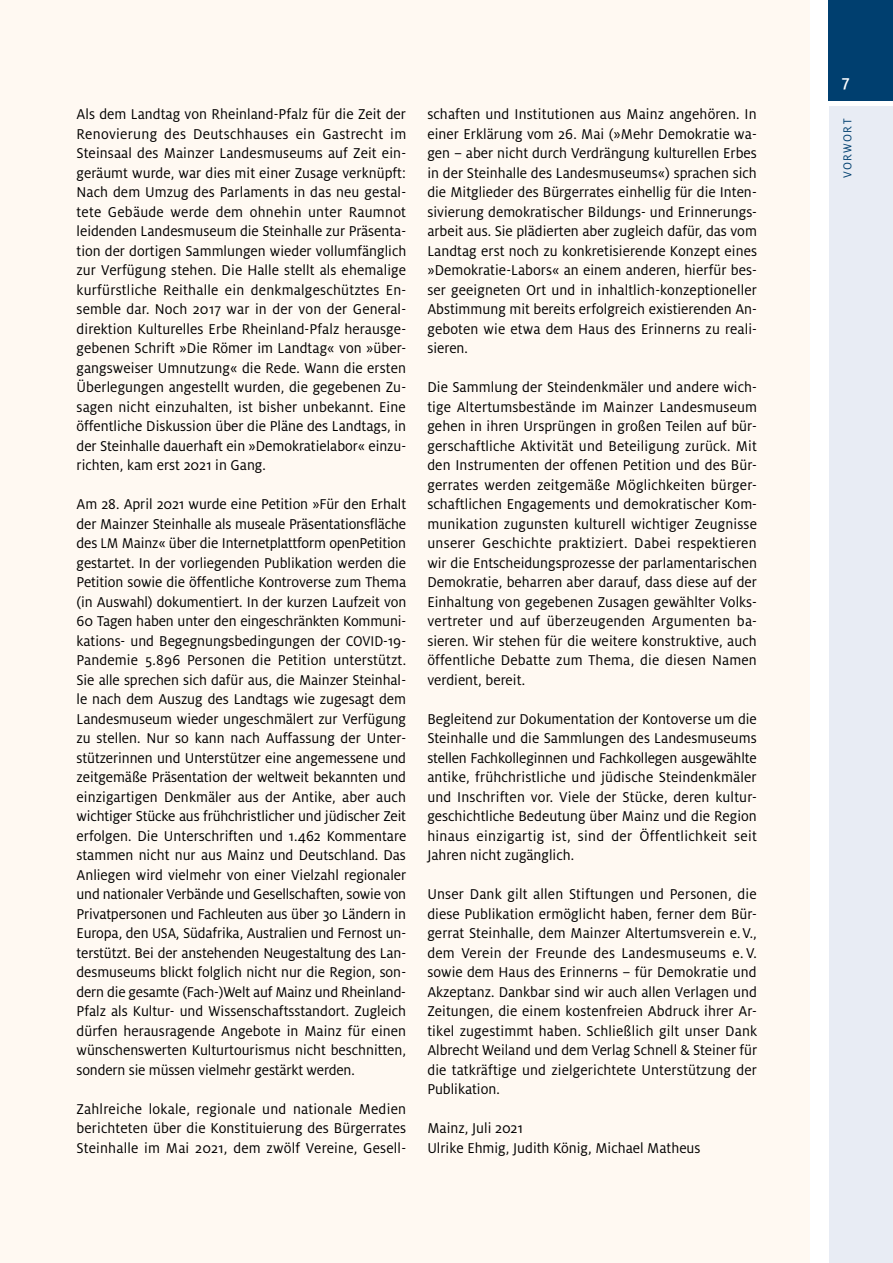
<style>
.page{position:relative;width:893px;height:1263px;background:#fff}
.page>*{position:absolute;margin:0;border:0;box-sizing:border-box;transform-origin:0 0}
.t1{font:500 18px "Milo OT";color:#fff}
.t2{font:15.75px/19.5px "Milo OT";color:#000;text-align:justify}
.t3{font:12.75px "Milo OT";letter-spacing:.105em;color:#003f6f;scale:.95 1}
.s1{font-size:15.6px}
</style>
<div class="page">
<div style="left:0;top:0;width:809px;height:1263px;background:#fff9f2"></div>
<div style="left:829px;top:0;width:64px;height:100px;background:#003f6f"></div>
<div style="left:829px;top:106px;width:64px;height:1157px;background:#e8ecf4"></div>
<p class="t2" style="left:77px;top:105px;width:331px">Als dem Landtag von Rheinland-Pfalz für die Zeit der Renovierung des Deutschhauses ein Gastrecht im Steinsaal des Mainzer Landesmuseums auf Zeit ein&shy;geräumt wurde, war dies mit einer Zusage verknüpft:<br>Nach dem Umzug des Parlaments in das neu gestal&shy;tete Gebäude werde dem ohnehin unter Raumnot leidenden Landesmuseum die Steinhalle zur Präsenta&shy;tion der dortigen Sammlungen wieder vollumfänglich zur Verfügung stehen. Die Halle stellt als ehemalige kurfürstliche Reithalle ein denkmalgeschütztes En&shy;semble dar. Noch 2017 war in der von der General&shy;direktion Kulturelles Erbe Rheinland-Pfalz herausge&shy;gebenen Schrift »Die Römer im Landtag« von »über&shy;gangsweiser Umnutzung« die Rede. Wann die ersten Überlegungen angestellt wurden, die gegebenen Zu&shy;sagen nicht einzuhalten, ist bisher unbekannt. Eine öffentliche Diskussion über die Pläne des Landtags, in der Steinhalle dauerhaft ein »Demokratielabor« einzu&shy;richten, kam erst 2021 in Gang.</p>
<p class="t2" style="left:77px;top:495px;width:331px">Am 28. April 2021 wurde eine Petition »Für den Erhalt der Mainzer Steinhalle als museale Präsentationsfläche des <span class="s1">LM</span> Mainz« über die Internetplattform openPetition gestartet. In der vorliegenden Publikation werden die Petition sowie die öffentliche Kontroverse zum Thema (in Auswahl) dokumentiert. In der kurzen Laufzeit von 60 Tagen haben unter den eingeschränkten Kommuni&shy;kations- und Begegnungsbedingungen der <span class="s1">COVID</span>-19- Pandemie 5.896 Personen die Petition unterstützt.<br>Sie alle sprechen sich dafür aus, die Mainzer Steinhal&shy;le nach dem Auszug des Landtags wie zugesagt dem Landesmuseum wieder ungeschmälert zur Verfügung zu stellen. Nur so kann nach Auffassung der Unter&shy;stützerinnen und Unterstützer eine angemessene und zeitgemäße Präsentation der weltweit bekannten und einzigartigen Denkmäler aus der Antike, aber auch wichtiger Stücke aus frühchristlicher und jüdischer Zeit erfolgen. Die Unterschriften und 1.462 Kommentare stammen nicht nur aus Mainz und Deutschland. Das Anliegen wird vielmehr von einer Vielzahl regionaler und nationaler Verbände und Gesellschaften, sowie von Privatpersonen und Fachleuten aus über 30 Ländern in Europa, den <span class="s1">USA</span>, Südafrika, Australien und Fernost un&shy;terstützt. Bei der anstehenden Neugestaltung des Lan&shy;desmuseums blickt folglich nicht nur die Region, son&shy;dern die gesamte (Fach-)Welt auf Mainz und Rheinland-Pfalz als Kultur- und Wissenschaftsstandort. Zugleich dürfen herausragende Angebote in Mainz für einen wünschenswerten Kulturtourismus nicht beschnitten, sondern sie müssen vielmehr gestärkt werden.</p>
<p class="t2" style="left:77px;top:1099px;width:331px">Zahlreiche lokale, regionale und nationale Medien berichteten über die Konstituierung des Bürgerrates Steinhalle im Mai 2021, dem zwölf Vereine, Gesell-</p>
<p class="t2" style="left:427px;top:105px;width:331px">schaften und Institutionen aus Mainz angehören. In einer Erklärung vom 26. Mai (»Mehr Demokratie wa&shy;gen – aber nicht durch Verdrängung kulturellen Erbes in der Steinhalle des Landesmuseums«) sprachen sich die Mitglieder des Bürgerrates einhellig für die Inten&shy;sivierung demokratischer Bildungs- und Erinnerungs&shy;arbeit aus. Sie plädierten aber zugleich dafür, das vom Landtag erst noch zu konkretisierende Konzept eines »Demokratie-Labors« an einem anderen, hierfür bes&shy;ser geeigneten Ort und in inhaltlich-konzeptioneller Abstimmung mit bereits erfolgreich existierenden An&shy;geboten wie etwa dem Haus des Erinnerns zu reali&shy;sieren.</p>
<p class="t2" style="left:427px;top:378px;width:331px">Die Sammlung der Steindenkmäler und andere wich&shy;tige Altertumsbestände im Mainzer Landesmuseum gehen in ihren Ursprüngen in großen Teilen auf bür&shy;gerschaftliche Aktivität und Beteiligung zurück. Mit den Instrumenten der offenen Petition und des Bür&shy;gerrates werden zeitgemäße Möglichkeiten bürger&shy;schaftlichen Engagements und demokratischer Kom&shy;munikation zugunsten kulturell wichtiger Zeugnisse unserer Geschichte praktiziert. Dabei respektieren wir die Entscheidungsprozesse der parlamentarischen Demokratie, beharren aber darauf, dass diese auf der Einhaltung von gegebenen Zusagen gewählter Volks&shy;vertreter und auf überzeugenden Argumenten ba&shy;sieren. Wir stehen für die weitere konstruktive, auch öffentliche Debatte zum Thema, die diesen Namen verdient, bereit.</p>
<p class="t2" style="left:427px;top:709px;width:331px">Begleitend zur Dokumentation der Kontoverse um die Steinhalle und die Sammlungen des Landesmuseums stellen Fachkolleginnen und Fachkollegen ausgewählte antike, frühchristliche und jüdische Steindenkmäler und Inschriften vor. Viele der Stücke, deren kultur&shy;geschichtliche Bedeutung über Mainz und die Region hinaus einzigartig ist, sind der Öffentlichkeit seit Jahren nicht zugänglich.</p>
<p class="t2" style="left:427px;top:885px;width:331px">Unser Dank gilt allen Stiftungen und Personen, die diese Publikation ermöglicht haben, ferner dem Bür&shy;gerrat Steinhalle, dem Mainzer Altertumsverein e.V., dem Verein der Freunde des Landesmuseums e. V. sowie dem Haus des Erinnerns – für Demokratie und Akzeptanz. Dankbar sind wir auch allen Verlagen und Zeitungen, die einem kostenfreien Abdruck ihrer Ar&shy;tikel zugestimmt haben. Schließlich gilt unser Dank Albrecht Weiland und dem Verlag Schnell &amp; Steiner für die tatkräftige und zielgerichtete Unterstützung der Publikation.</p>
<p class="t2" style="left:427px;top:1119px;width:275px">Mainz, Juli 2021<br>Ulrike Ehmig, Judith König, Michael Matheus</p>
<p class="t1" style="left:842px;top:72px;width:9px">7</p>
<p class="t3" style="left:840px;top:178px;width:63px;rotate:-90deg">VORWORT</p>
</div>
